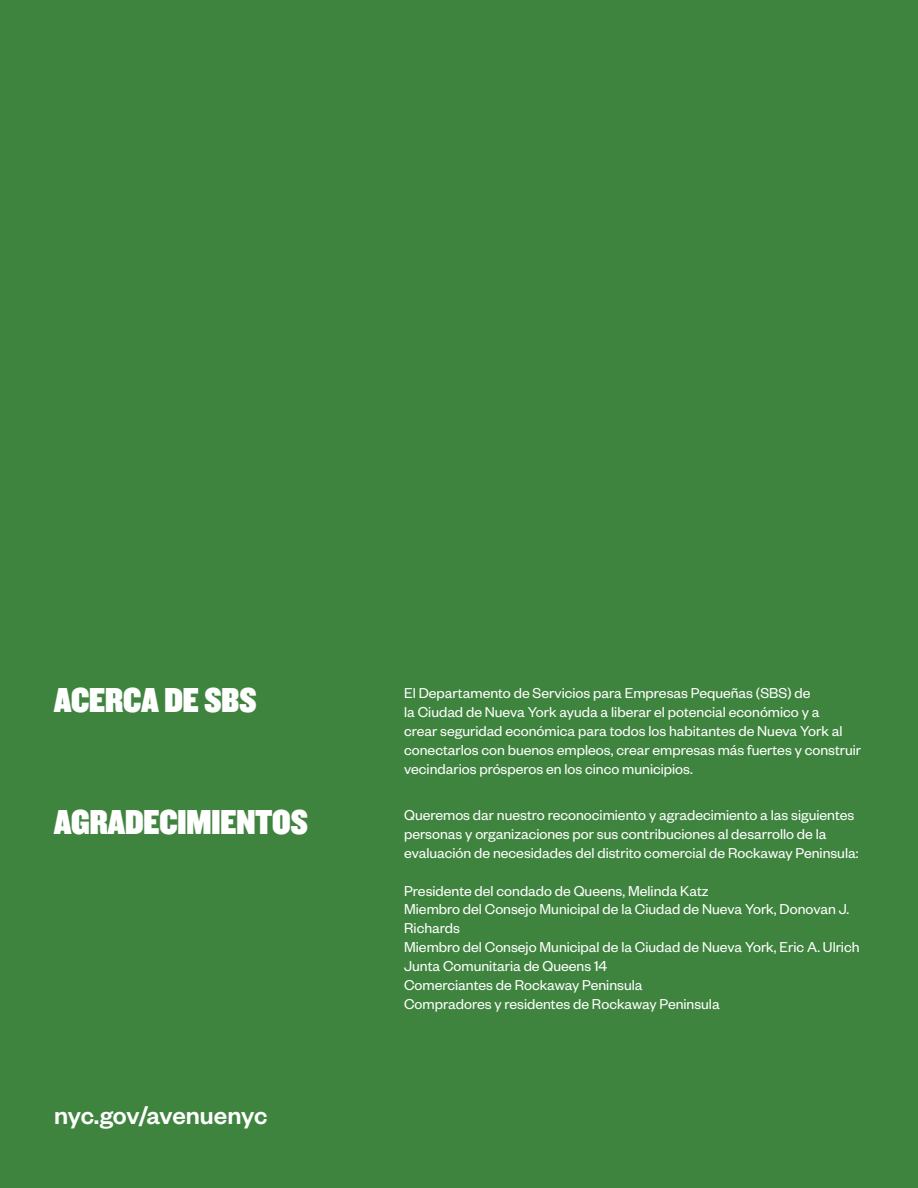
<style>
.page{position:relative;width:918px;height:1188px;background:#3f843e}
.page>*{position:absolute;margin:0;border:0;box-sizing:border-box;transform-origin:0 0}
.Standalone_Figure{font:36px "Knockout HTF90 Ultmt Welterwt";color:#fff}
.Standalone_Figure-2{font:500 27px "Founders Grotesk";letter-spacing:-.01em;color:#fff}
.t1{font:15.75px/18.9px "Founders Grotesk";color:#fff}
</style>
<div class="page">
<p class="Standalone_Figure" style="left:54px;top:681px;width:204px">ACERCA DE SBS</p>
<p class="Standalone_Figure" style="left:54px;top:803px;width:255px">AGRADECIMIENTOS</p>
<p class="Standalone_Figure-2" style="left:54px;top:1099px;width:215px">nyc.gov/avenuenyc</p>
<p class="t1" style="left:404px;top:683px;width:459px">El Departamento de Servicios para Empresas Pequeñas (SBS) de<br>la Ciudad de Nueva York ayuda a liberar el potencial económico y a<br>crear seguridad económica para todos los habitantes de Nueva York al conectarlos con buenos empleos, crear empresas más fuertes y construir vecindarios prósperos en los cinco municipios.</p>
<p class="t1" style="left:404px;top:805px;width:456px">Queremos dar nuestro reconocimiento y agradecimiento a las siguientes personas y organizaciones por sus contribuciones al desarrollo de la evaluación de necesidades del distrito comercial de Rockaway Peninsula:</p>
<p class="t1" style="left:404px;top:880px;width:306px">Presidente del condado de Queens, Melinda Katz</p>
<p class="t1" style="left:404px;top:899px;width:447px">Miembro del Consejo Municipal de la Ciudad de Nueva York, Donovan J.<br>Richards</p>
<p class="t1" style="left:404px;top:937px;width:457px">Miembro del Consejo Municipal de la Ciudad de Nueva York, Eric A. Ulrich</p>
<p class="t1" style="left:404px;top:956px;width:204px">Junta Comunitaria de Queens 14</p>
<p class="t1" style="left:404px;top:975px;width:240px">Comerciantes de Rockaway Peninsula</p>
<p class="t1" style="left:404px;top:994px;width:317px">Compradores y residentes de Rockaway Peninsula</p>
</div>
